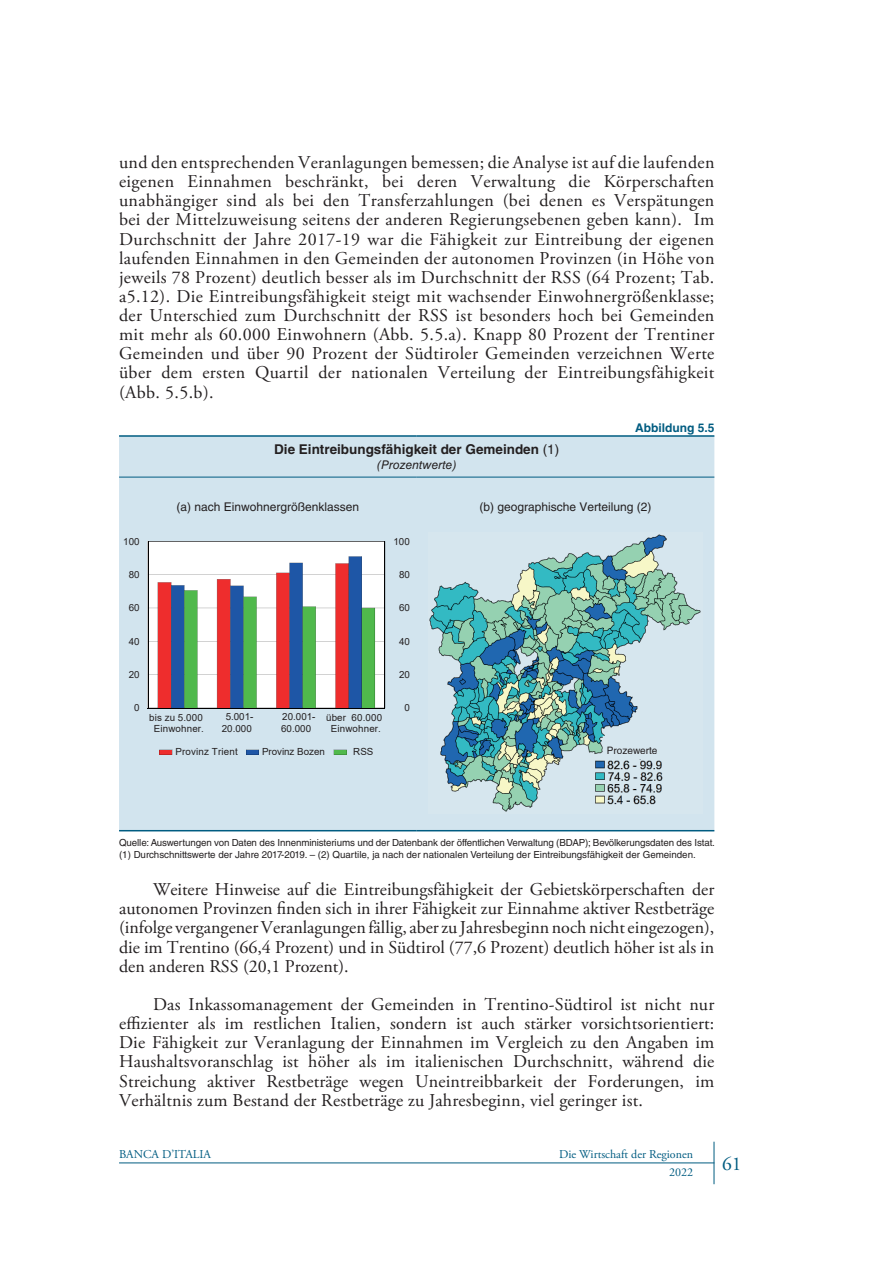
<style>
.page{position:relative;width:893px;height:1263px;background:#fff}
.page>*{position:absolute;margin:0;border:0;box-sizing:border-box;transform-origin:0 0}
.t1{font:19.5px "Adobe Garamond Pro";color:#005c81}
.ER-TESTO_Paragrafo_C{font:18px/19.2px "Adobe Garamond Pro";letter-spacing:.02em;color:#231f20;text-align:justify}
.ER-TESTO_Paragrafo{font:18px/19.2px "Adobe Garamond Pro";letter-spacing:.005em;color:#231f20;text-align:justify}
.ER-FIG_Titolo{font:700 13.5px "Helvetica LT Std";color:#231f20}
.ER-FIG_Titoletto{font:12px "Helvetica LT Std";color:#231f20}
.t2{font:12px "Adobe Garamond Pro";color:#005c81}
.ER-FIG_Sottotolo{font:italic 12px "Helvetica LT Std";color:#231f20}
.ER-FIG_Numero{font:700 12px "Helvetica LT Std";color:#005c81}
.t3{font:10.2px "Helvetica LT";color:#231f20}
.ER-FIGURA_Nota{font:9.75px "Helvetica LT Std";letter-spacing:-.01em;color:#231f20}
.t4{font:9.75px/11.7px "Arial";letter-spacing:.015em;color:#231f20;text-align:center}
.t5{font:9.75px/11.4px "Arial";letter-spacing:-.005em;color:#231f20;text-align:center}
.s1{font-weight:400}
.s2{font-style:inherit}
</style>
<div class="page">
<hr style="left:119px;top:1162px;width:595px;height:1px;background:#005c81">
<hr style="left:714px;top:1142px;width:1px;height:42px;background:#005c81">
<div style="left:119px;top:437px;width:595px;height:393px;background:#d2e4ee"></div>
<hr style="left:119px;top:435px;width:298px;height:2px;background:#005c81">
<hr style="left:417px;top:435px;width:297px;height:2px;background:#005c81">
<hr style="left:119px;top:830px;width:298px;height:1px;background:#005c81">
<hr style="left:417px;top:830px;width:297px;height:1px;background:#005c81">
<hr style="left:119px;top:477px;width:298px;height:1px;background:#005c81">
<hr style="left:417px;top:477px;width:297px;height:1px;background:#005c81">
<svg style="left:149px;top:541px;width:236px;height:167px"></svg>
<hr style="left:385px;top:541px;width:1px;height:167px;background:#000001">
<hr style="left:148px;top:541px;width:1px;height:167px;background:#000001">
<hr style="left:148px;top:708px;width:237px;height:1px;background:#000001">
<svg style="left:160px;top:749px;width:12px;height:6px"></svg>
<svg style="left:246px;top:749px;width:13px;height:6px"></svg>
<svg style="left:334px;top:749px;width:12px;height:6px"></svg>
<img style="left:428px;top:532px;width:274px;height:282px">
<div style="left:603px;top:736px;width:98px;height:23px;background:#d6e6ee"></div>
<p class="ER-TESTO_Paragrafo_C" style="left:119px;top:153px;width:597px">und den entsprechenden Veranlagungen bemessen; die Analyse ist auf die laufenden eigenen Einnahmen beschränkt, bei deren Verwaltung die Körperschaften unabhängiger sind als bei den Transferzahlungen (bei denen es Verspätungen bei der Mittelzuweisung seitens der anderen Regierungsebenen geben kann). Im Durchschnitt der Jahre 2017-19 war die Fähigkeit zur Eintreibung der eigenen laufenden Einnahmen in den Gemeinden der autonomen Provinzen (in Höhe von jeweils 78 Prozent) deutlich besser als im Durchschnitt der RSS (64 Prozent; Tab. a5.12). Die Eintreibungsfähigkeit steigt mit wachsender Einwohnergrößenklasse; der Unterschied zum Durchschnitt der RSS ist besonders hoch bei Gemeinden mit mehr als 60.000 Einwohnern (Abb. 5.5.a). Knapp 80 Prozent der Trentiner Gemeinden und über 90 Prozent der Südtiroler Gemeinden verzeichnen Werte über dem ersten Quartil der nationalen Verteilung der Eintreibungsfähigkeit (Abb. 5.5.b).</p>
<h3 class="ER-FIG_Numero" style="left:635px;top:420px;width:81px">Abbildung 5.5</h3>
<h3 class="ER-FIG_Titolo" style="left:274px;top:441px;width:287px">Die Eintreibungsfähigkeit der Gemeinden <span class="s1">(1)</span></h3>
<p class="ER-FIG_Sottotolo" style="left:377px;top:457px;width:81px">(Prozentwerte)</p>
<h4 class="ER-FIG_Titoletto" style="left:177px;top:500px;width:184px">(a) nach Einwohnergrößenklassen</h4>
<h4 class="ER-FIG_Titoletto" style="left:479px;top:500px;width:174px">(b) geographische Verteilung (2)</h4>
<p class="t5" style="left:123px;top:535px;width:18px">100</p>
<p class="t5" style="left:393px;top:535px;width:18px">100</p>
<p class="t5" style="left:129px;top:569px;width:12px">80</p>
<p class="t5" style="left:399px;top:569px;width:12px">80</p>
<p class="t5" style="left:129px;top:602px;width:12px">60</p>
<p class="t5" style="left:399px;top:602px;width:12px">60</p>
<p class="t5" style="left:129px;top:635px;width:12px">40</p>
<p class="t5" style="left:399px;top:635px;width:12px">40</p>
<p class="t5" style="left:129px;top:669px;width:12px">20</p>
<p class="t5" style="left:399px;top:669px;width:12px">20</p>
<p class="t5" style="left:134px;top:702px;width:7px">0</p>
<p class="t5" style="left:405px;top:702px;width:7px">0</p>
<p class="t4" style="left:149px;top:711px;width:56px">bis zu <span class="s2">5.000<br></span>Einwohner<span class="s2">.</span></p>
<p class="t5" style="left:222px;top:711px;width:33px">5.001-<br>20.000</p>
<p class="t5" style="left:281px;top:711px;width:36px;text-align:left">20.001-<br>60.000</p>
<p class="t4" style="left:326px;top:711px;width:58px">über <span class="s2">60.000<br></span>Einwohner<span class="s2">.</span></p>
<p class="t4" style="left:175px;top:746px;width:64px">Provinz Trient</p>
<p class="t4" style="left:262px;top:746px;width:64px">Provinz Bozen</p>
<p class="t5" style="left:353px;top:746px;width:22px">RSS</p>
<p class="t3" style="left:607px;top:745px;width:52px">Prozewerte</p>
<p class="ER-FIGURA_Nota" style="left:119px;top:837px;width:597px">Quelle: Auswertungen von Daten des Innenministeriums und der Datenbank der öffentlichen Verwaltung (BDAP); Bevölkerungsdaten des Istat.</p>
<p class="ER-FIGURA_Nota" style="left:119px;top:849px;width:578px">(1) Durchschnittswerte der Jahre 2017-2019. – (2) Quartile, ja nach der nationalen Verteilung der Eintreibungsfähigkeit der Gemeinden.</p>
<p class="ER-TESTO_Paragrafo" style="left:119px;top:880px;width:597px;text-indent:34px">Weitere Hinweise auf die Eintreibungsfähigkeit der Gebietskörperschaften der autonomen Provinzen finden sich in ihrer Fähigkeit zur Einnahme aktiver Restbeträge (infolge vergangener Veranlagungen fällig, aber zu Jahresbeginn noch nicht eingezogen), die im Trentino (66,4 Prozent) und in Südtirol (77,6 Prozent) deutlich höher ist als in den anderen RSS (20,1 Prozent).</p>
<p class="ER-TESTO_Paragrafo" style="left:119px;top:995px;width:597px;text-indent:34px">Das Inkassomanagement der Gemeinden in Trentino-Südtirol ist nicht nur effizienter als im restlichen Italien, sondern ist auch stärker vorsichtsorientiert:<br>Die Fähigkeit zur Veranlagung der Einnahmen im Vergleich zu den Angaben im Haushaltsvoranschlag ist höher als im italienischen Durchschnitt, während die Streichung aktiver Restbeträge wegen Uneintreibbarkeit der Forderungen, im Verhältnis zum Bestand der Restbeträge zu Jahresbeginn, viel geringer ist.</p>
<p class="t2" style="left:119px;top:1147px;width:93px">BANCA D’ITALIA</p>
<p class="t2" style="left:559px;top:1147px;width:135px">Die Wirtschaft der Regionen</p>
<p class="t2" style="left:669px;top:1164px;width:25px">2022</p>
<p class="t1" style="left:722px;top:1152px;width:21px">61</p>
</div>
